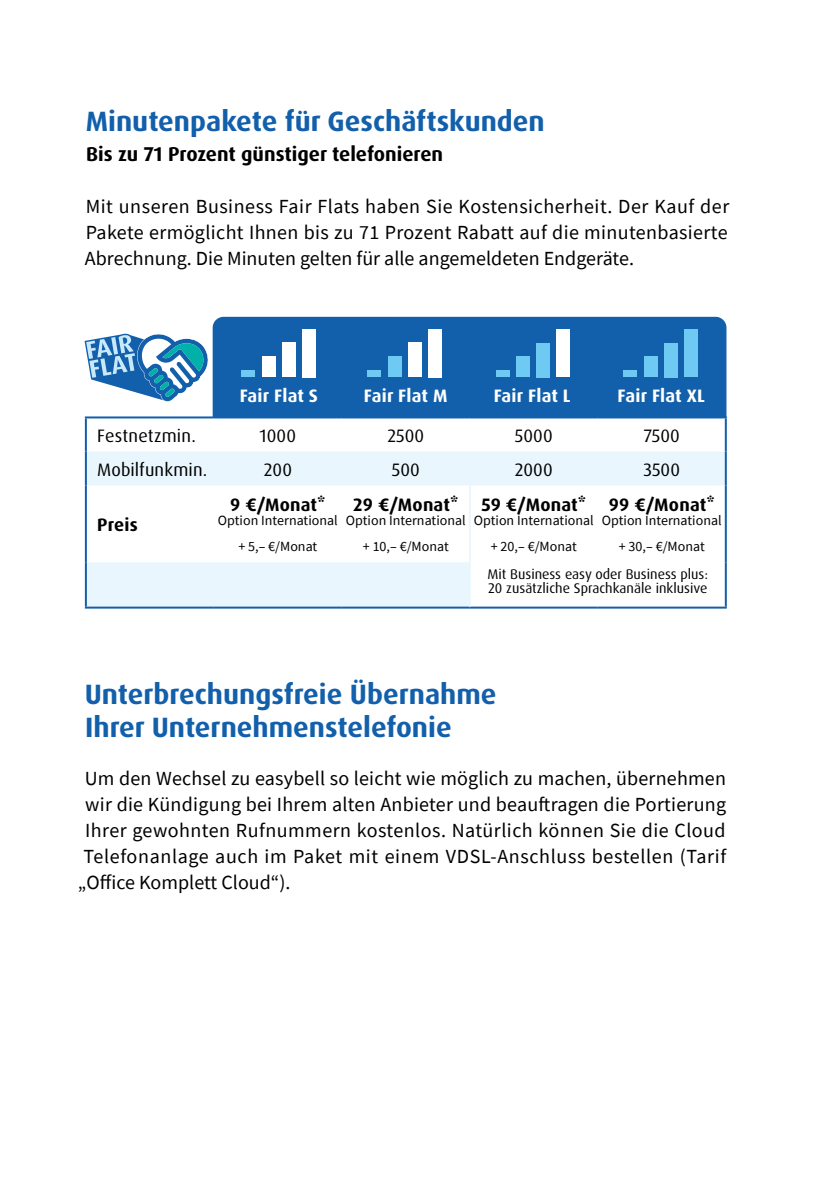
<style>
.page{position:relative;width:840px;height:1191px;background:#fff}
.page>*{position:absolute;margin:0;border:0;box-sizing:border-box;transform-origin:0 0}
.t1{font:700 28px/33.6px "Dax OT";color:#125fab}
.t2{font:20px/26px "Source Sans Pro";letter-spacing:.01em;color:#000;text-align:justify}
.t3{font:20px "Source Sans Pro";letter-spacing:.03em;color:#000}
.t4{font:700 20px "Dax OT";color:#000}
.t5{font:18px "Dax OT";letter-spacing:.005em;color:#000}
.t6{font:700 18px "Dax OT";letter-spacing:.01em;color:#000}
.t7{font:700 18px "Dax OT";letter-spacing:.01em;color:#fff}
.t8{font:14px/26px "Source Sans Pro";color:#000;text-align:center}
.t9{font:14px/14px "Dax OT";color:#000}
</style>
<div class="page">
<svg style="left:84px;top:333px;width:124px;height:69px"></svg>
<div style="left:212px;top:317px;width:514px;height:99px;background:#125fab"></div>
<svg style="left:87px;top:418px;width:637px;height:1px"></svg>
<svg style="left:87px;top:451px;width:637px;height:155px"></svg>
<div style="left:469px;top:562px;width:256px;height:45px;background:#fff"></div>
<hr style="left:85px;top:418px;width:2px;height:33px;background:#125fab">
<hr style="left:724px;top:418px;width:2px;height:33px;background:#125fab">
<hr style="left:85px;top:451px;width:2px;height:34px;background:#125fab">
<hr style="left:724px;top:451px;width:2px;height:34px;background:#125fab">
<hr style="left:85px;top:485px;width:2px;height:77px;background:#125fab">
<hr style="left:724px;top:485px;width:2px;height:77px;background:#125fab">
<hr style="left:85px;top:562px;width:2px;height:44px;background:#125fab">
<hr style="left:724px;top:562px;width:2px;height:44px;background:#125fab">
<hr style="left:85px;top:416px;width:129px;height:2px;background:#125fab">
<hr style="left:214px;top:416px;width:127px;height:2px;background:#125fab">
<hr style="left:469px;top:416px;width:128px;height:2px;background:#125fab">
<hr style="left:597px;top:416px;width:129px;height:2px;background:#125fab">
<hr style="left:85px;top:606px;width:129px;height:2px;background:#125fab">
<hr style="left:214px;top:606px;width:127px;height:2px;background:#125fab">
<hr style="left:469px;top:606px;width:128px;height:2px;background:#125fab">
<hr style="left:597px;top:606px;width:129px;height:2px;background:#125fab">
<hr style="left:341px;top:416px;width:128px;height:2px;background:#125fab">
<hr style="left:341px;top:606px;width:128px;height:2px;background:#125fab">
<hr style="left:468px;top:485px;width:2px;height:77px;background:#eaf6fe">
<hr style="left:468px;top:562px;width:2px;height:44px;background:#eaf6fe">
<div style="left:261px;top:356px;width:14px;height:21px;background:#fff"></div>
<div style="left:241px;top:370px;width:14px;height:7px;background:#6fcaf3"></div>
<div style="left:282px;top:343px;width:13px;height:34px;background:#fff"></div>
<div style="left:302px;top:329px;width:14px;height:48px;background:#fff"></div>
<div style="left:388px;top:356px;width:13px;height:21px;background:#6fcaf3"></div>
<div style="left:367px;top:370px;width:14px;height:7px;background:#6fcaf3"></div>
<div style="left:408px;top:343px;width:14px;height:34px;background:#fff"></div>
<div style="left:428px;top:329px;width:14px;height:48px;background:#fff"></div>
<div style="left:516px;top:356px;width:13px;height:21px;background:#6fcaf3"></div>
<div style="left:495px;top:370px;width:14px;height:7px;background:#6fcaf3"></div>
<div style="left:536px;top:343px;width:13px;height:34px;background:#6fcaf3"></div>
<div style="left:556px;top:329px;width:14px;height:48px;background:#fff"></div>
<div style="left:643px;top:356px;width:14px;height:21px;background:#6fcaf3"></div>
<div style="left:623px;top:370px;width:13px;height:7px;background:#6fcaf3"></div>
<div style="left:663px;top:343px;width:14px;height:34px;background:#6fcaf3"></div>
<div style="left:683px;top:329px;width:14px;height:48px;background:#6fcaf3"></div>
<h1 class="t1" style="left:86px;top:105px;width:460px">Minutenpakete für Geschäftskunden</h1>
<p class="t4" style="left:86px;top:141px;width:358px">Bis zu 71 Prozent günstiger telefonieren</p>
<p class="t2" style="left:85px;top:193px;width:645px">Mit unseren Business Fair Flats haben Sie Kostensicherheit. Der Kauf der Pakete ermöglicht Ihnen bis zu 71 Prozent Rabatt auf die minutenbasierte Abrechnung. Die Minuten gelten für alle angemeldeten Endgeräte.</p>
<p class="t7" style="left:240px;top:384px;width:80px">Fair Flat S</p>
<p class="t7" style="left:364px;top:384px;width:85px">Fair Flat M</p>
<p class="t7" style="left:493px;top:384px;width:78px">Fair Flat L</p>
<p class="t7" style="left:617px;top:384px;width:89px">Fair Flat XL</p>
<p class="t5" style="left:97px;top:424px;width:100px">Festnetzmin.</p>
<p class="t5" style="left:259px;top:424px;width:38px">1000</p>
<p class="t5" style="left:387px;top:424px;width:38px">2500</p>
<p class="t5" style="left:514px;top:424px;width:39px">5000</p>
<p class="t5" style="left:643px;top:424px;width:38px">7500</p>
<p class="t5" style="left:97px;top:458px;width:111px">Mobilfunkmin.</p>
<p class="t5" style="left:263px;top:458px;width:30px">200</p>
<p class="t5" style="left:391px;top:458px;width:29px">500</p>
<p class="t5" style="left:514px;top:458px;width:39px">2000</p>
<p class="t5" style="left:643px;top:458px;width:38px">3500</p>
<p class="t6" style="left:97px;top:513px;width:42px">Preis</p>
<p class="t6" style="left:230px;top:493px;width:97px">9 €/Monat*</p>
<p class="t8" style="left:218px;top:507px;width:121px">Option International + 5,– €/Monat</p>
<p class="t6" style="left:353px;top:493px;width:106px">29 €/Monat*</p>
<p class="t8" style="left:346px;top:507px;width:121px">Option International + 10,– €/Monat</p>
<p class="t6" style="left:481px;top:493px;width:106px">59 €/Monat*</p>
<p class="t8" style="left:473px;top:507px;width:121px">Option International + 20,– €/Monat</p>
<p class="t6" style="left:608px;top:493px;width:107px">99 €/Monat*</p>
<p class="t8" style="left:601px;top:507px;width:121px">Option International + 30,– €/Monat</p>
<p class="t9" style="left:487px;top:567px;width:222px">Mit Business easy oder Business plus:<br>20 zusätzliche Sprachkanäle inklusive</p>
<h1 class="t1" style="left:85px;top:677px;width:413px">Unterbrechungsfreie Übernahme<br>Ihrer Unternehmenstelefonie</h1>
<p class="t2" style="left:85px;top:765px;width:642px">Um den Wechsel zu easybell so leicht wie möglich zu machen, übernehmen</p>
<p class="t2" style="left:85px;top:791px;width:642px">wir die Kündigung bei Ihrem alten Anbieter und beauftragen die Portierung</p>
<p class="t2" style="left:85px;top:817px;width:641px">Ihrer gewohnten Rufnummern kostenlos. Natürlich können Sie die Cloud</p>
<p class="t3" style="left:83px;top:843px;width:644px">Telefonanlage auch im Paket mit einem VDSL-Anschluss bestellen (Tarif</p>
<p class="t2" style="left:78px;top:869px;width:214px">„Office Komplett Cloud“).</p>
</div>
